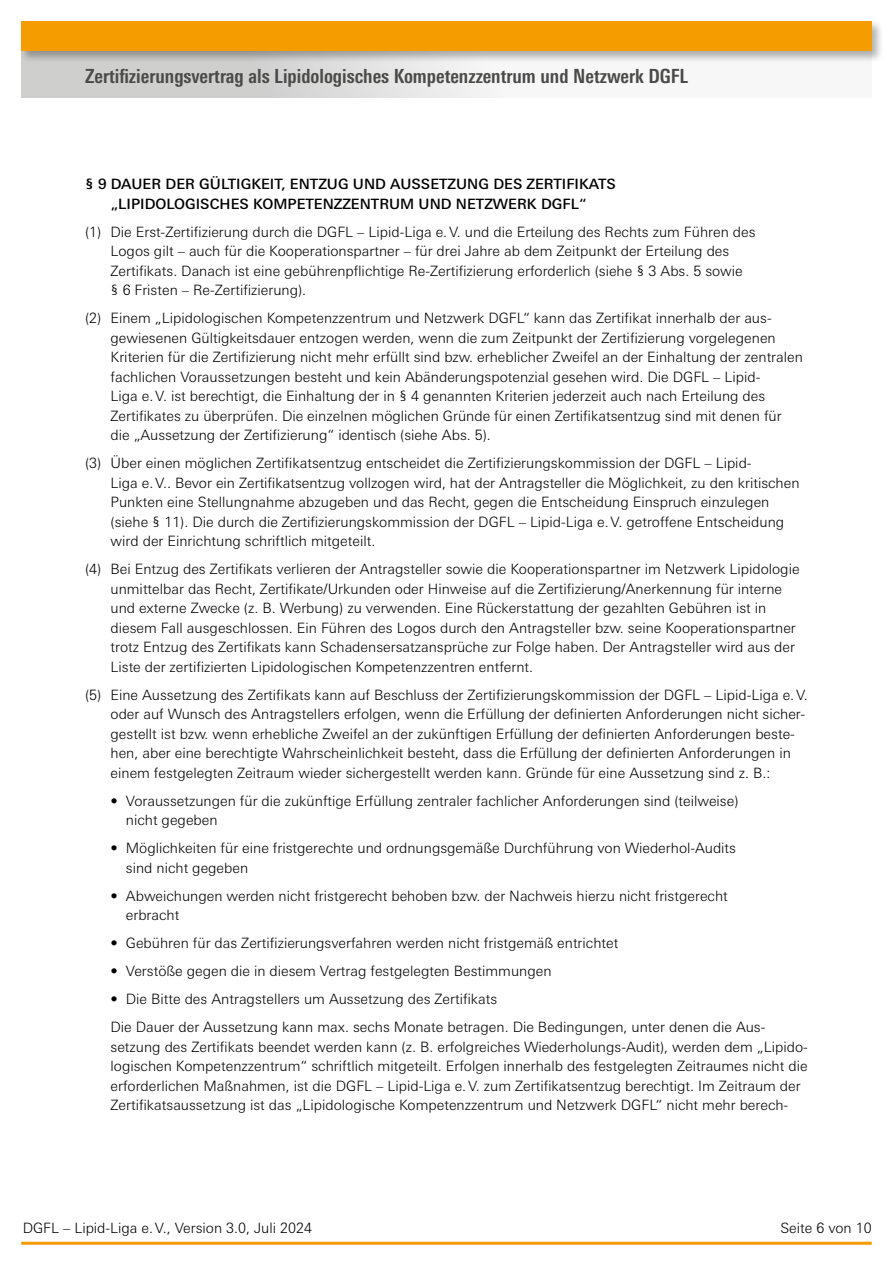
<style>
.page{position:relative;width:893px;height:1263px;background:#fff}
.page>*{position:absolute;margin:0;border:0;box-sizing:border-box;transform-origin:0 0}
.t1{font:700 condensed 19.5px "Univers Next Pro";color:#4a4a49}
.t2{font:300 14.25px/19.5px "Univers Next Pro";color:#000}
.t3{font:500 14.25px/19.5px "Univers Next Pro";color:#000;text-align:center}
</style>
<div class="page">
<hr style="left:21px;top:1242px;width:851px;height:3px;background:#f59c00">
<div style="left:21px;top:34px;width:851px;height:64px;background:linear-gradient(to right,#cacac9,#fff)"></div>
<div style="left:20px;top:20px;width:864px;height:42px;background:#000;opacity:.3"></div>
<div style="left:21px;top:21px;width:851px;height:30px;background:#f59c00"></div>
<h1 class="t1" style="left:85px;top:64px;width:605px">Zertifizierungsvertrag als Lipidologisches Kompetenzzentrum und Netzwerk DGFL</h1>
<p class="t3" style="left:85px;top:174px;width:532px">§ 9 DAUER DER GÜLTIGKEIT, ENTZUG UND AUSSETZUNG DES ZERTIFIKATS „LIPIDOLOGISCHES KOMPETENZZENTRUM UND NETZWERK DGFL“</p>
<p class="t2" style="left:111px;top:222px;width:646px;text-indent:-26px">(1) Die Erst-Zertifizierung durch die DGFL – Lipid-Liga e.V. und die Erteilung des Rechts zum Führen des Logos gilt – auch für die Kooperationspartner – für drei Jahre ab dem Zeitpunkt der Erteilung des Zertifikats. Danach ist eine gebührenpflichtige Re-Zertifizierung erforderlich (siehe § 3 Abs. 5 sowie<br>§ 6 Fristen – Re-Zertifizierung).</p>
<p class="t2" style="left:111px;top:308px;width:694px;text-indent:-26px">(2) Einem „Lipidologischen Kompetenzzentrum und Netzwerk DGFL“ kann das Zertifikat innerhalb der aus&shy;gewiesenen Gültigkeitsdauer entzogen werden, wenn die zum Zeitpunkt der Zertifizierung vorgelegenen Kriterien für die Zertifizierung nicht mehr erfüllt sind bzw. erheblicher Zweifel an der Einhaltung der zentralen fachlichen Voraussetzungen besteht und kein Abänderungspotenzial gesehen wird. Die DGFL – Lipid-<br>Liga e.V. ist berechtigt, die Einhaltung der in § 4 genannten Kriterien jederzeit auch nach Erteilung des Zertifikates zu überprüfen. Die einzelnen möglichen Gründe für einen Zertifikatsentzug sind mit denen für die „Aussetzung der Zertifizierung“ identisch (siehe Abs. 5).</p>
<p class="t2" style="left:111px;top:453px;width:690px;text-indent:-26px">(3) Über einen möglichen Zertifikatsentzug entscheidet die Zertifizierungskommission der DGFL – Lipid-<br>Liga e.V.. Bevor ein Zertifikatsentzug vollzogen wird, hat der Antragsteller die Möglichkeit, zu den kritischen Punkten eine Stellungnahme abzugeben und das Recht, gegen die Entscheidung Einspruch einzulegen (siehe § 11). Die durch die Zertifizierungskommission der DGFL – Lipid-Liga e.V. getroffene Entscheidung wird der Einrichtung schriftlich mitgeteilt.</p>
<p class="t2" style="left:111px;top:559px;width:691px;text-indent:-26px">(4) Bei Entzug des Zertifikats verlieren der Antragsteller sowie die Kooperationspartner im Netzwerk Lipidologie unmittelbar das Recht, Zertifikate/Urkunden oder Hinweise auf die Zertifizierung/Anerkennung für interne und externe Zwecke (z. B. Werbung) zu verwenden. Eine Rückerstattung der gezahlten Gebühren ist in diesem Fall ausgeschlossen. Ein Führen des Logos durch den Antragsteller bzw. seine Kooperationspartner trotz Entzug des Zertifikats kann Schadensersatzansprüche zur Folge haben. Der Antragsteller wird aus der Liste der zertifizierten Lipidologischen Kompetenzzentren entfernt.</p>
<p class="t2" style="left:111px;top:685px;width:699px;text-indent:-26px">(5) Eine Aussetzung des Zertifikats kann auf Beschluss der Zertifizierungskommission der DGFL – Lipid-Liga e.V. oder auf Wunsch des Antragstellers erfolgen, wenn die Erfüllung der definierten Anforderungen nicht sicher&shy;gestellt ist bzw. wenn erhebliche Zweifel an der zukünftigen Erfüllung der definierten Anforderungen beste&shy;hen, aber eine berechtigte Wahrscheinlichkeit besteht, dass die Erfüllung der definierten Anforderungen in einem festgelegten Zeitraum wieder sichergestellt werden kann. Gründe für eine Aussetzung sind z. B.:</p>
<p class="t2" style="left:126px;top:791px;width:614px;text-indent:-15px">• Voraussetzungen für die zukünftige Erfüllung zentraler fachlicher Anforderungen sind (teilweise) nicht gegeben</p>
<p class="t2" style="left:126px;top:838px;width:612px;text-indent:-15px">• Möglichkeiten für eine fristgerechte und ordnungsgemäße Durchführung von Wiederhol-Audits sind nicht gegeben</p>
<p class="t2" style="left:126px;top:886px;width:603px;text-indent:-15px">• Abweichungen werden nicht fristgerecht behoben bzw. der Nachweis hierzu nicht fristgerecht erbracht</p>
<p class="t2" style="left:111px;top:933px;width:509px">• Gebühren für das Zertifizierungsverfahren werden nicht fristgemäß entrichtet</p>
<p class="t2" style="left:111px;top:961px;width:442px">• Verstöße gegen die in diesem Vertrag festgelegten Bestimmungen</p>
<p class="t2" style="left:111px;top:985px;width:656px;line-height:28px">• Die Bitte des Antragstellers um Aussetzung des Zertifikats<br>Die Dauer der Aussetzung kann max. sechs Monate betragen. Die Bedingungen, unter denen die Aus-</p>
<p class="t2" style="left:111px;top:1037px;width:699px">setzung des Zertifikats beendet werden kann (z. B. erfolgreiches Wiederholungs-Audit), werden dem „Lipido&shy;logischen Kompetenzzentrum“ schriftlich mitgeteilt. Erfolgen innerhalb des festgelegten Zeitraumes nicht die erforderlichen Maßnahmen, ist die DGFL – Lipid-Liga e.V. zum Zertifikatsentzug berechtigt. Im Zeitraum der Zertifikatsaussetzung ist das „Lipidologische Kompetenzzentrum und Netzwerk DGFL“ nicht mehr berech-</p>
<p class="t2" style="left:23px;top:1218px;width:291px">DGFL – Lipid-Liga e.V., Version 3.0, Juli 2024</p>
<p class="t2" style="left:780px;top:1218px;width:93px">Seite 6 von 10</p>
</div>
